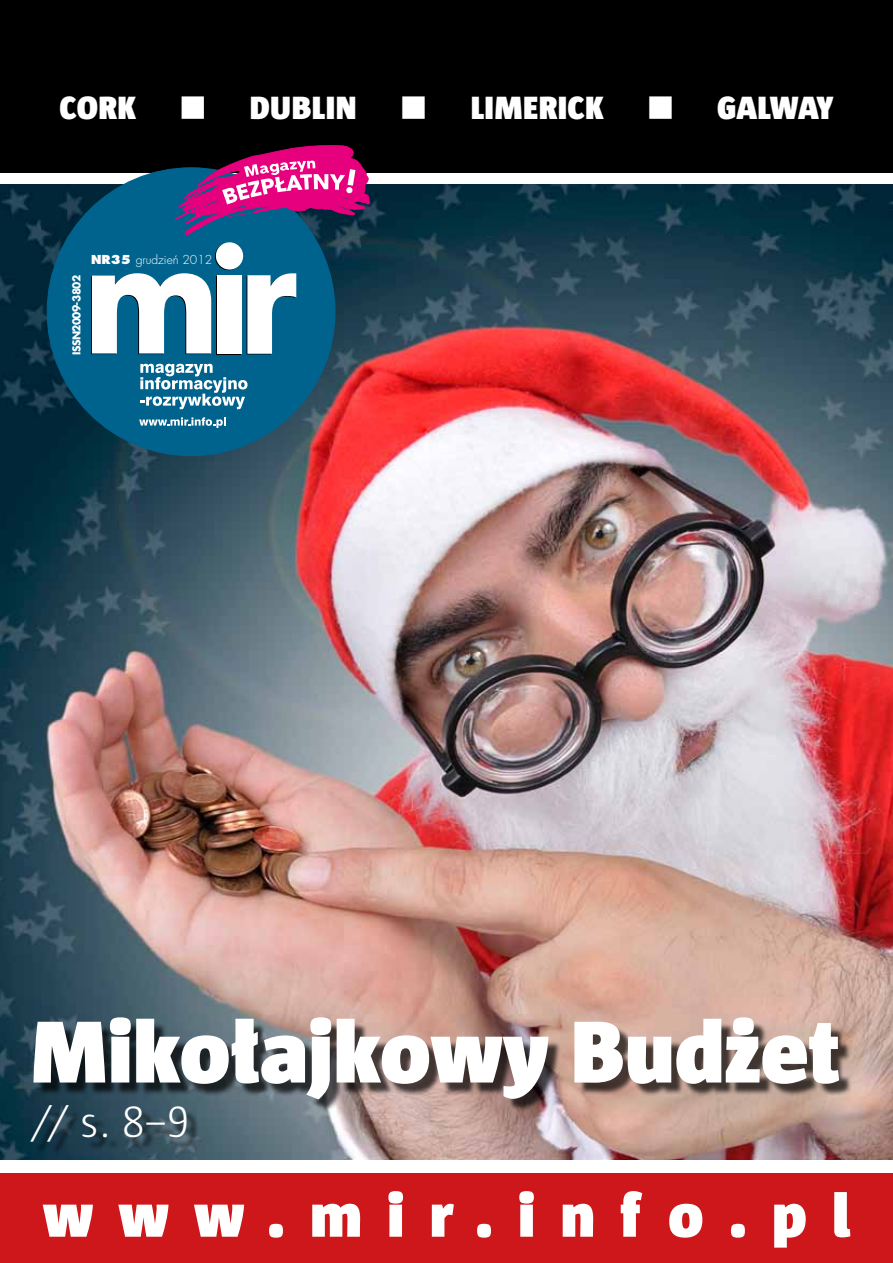
<style>
.page{position:relative;width:893px;height:1263px;background:#fff}
.page>*{position:absolute;margin:0;border:0;box-sizing:border-box;transform-origin:0 0}
.t1{font:900 90px "Sun";color:#fff}
.t2{font:900 63px "Sun";letter-spacing:.395em;color:#fff}
.t3{font:300 45px "Sun";color:#fff}
.t4{font:900 33px "Sun";color:#fff}
.t5{font:300 12px "GW Futura";color:#fff}
.t6{font:10.5px "GW Futura Demi";letter-spacing:-.06em;color:#fff}
.s1{font-weight:600}
</style>
<div class="page">
<div style="left:0;top:1174px;width:893px;height:89px;background:#cd171a"></div>
<img style="left:0;top:184px;width:893px;height:975px">
<div style="left:0;top:0;width:893px;height:172px;background:#000"></div>
<div style="left:47px;top:168px;width:288px;height:288px;background:#00638e;border-radius:50%"></div>
<svg style="left:175px;top:145px;width:196px;height:90px"></svg>
<svg style="left:140px;top:364px;width:108px;height:45px"></svg>
<svg style="left:139px;top:417px;width:87px;height:11px"></svg>
<div style="left:216px;top:276px;width:25px;height:79px;background:#000"></div>
<svg style="left:91px;top:242px;width:205px;height:112px"></svg>
<div style="left:35px;top:1022px;width:817px;height:132px;background:#000;opacity:.7"></div>
<p class="t4" style="left:60px;top:89px;width:78px">CORK</p>
<p class="t4" style="left:181px;top:89px;width:178px">■ DUBLIN</p>
<p class="t4" style="left:402px;top:89px;width:204px">■ LIMERICK</p>
<p class="t4" style="left:648px;top:89px;width:187px">■ GALWAY</p>
<p class="t6" style="left:69px;top:355px;width:81px;rotate:-90deg">ISSN2009-3802</p>
<p class="t5" style="left:91px;top:252px;width:123px"><span class="s1">NR35</span> grudzień 2012</p>
<h1 class="t1" style="left:31px;top:1000px;width:811px">Mikołajkowy Budżet</h1>
<h3 class="t3" style="left:31px;top:1098px;width:160px">// s. 8–9</h3>
<h2 class="t2" style="left:43px;top:1179px;width:809px">www.mir.info.pl</h2>
</div>
